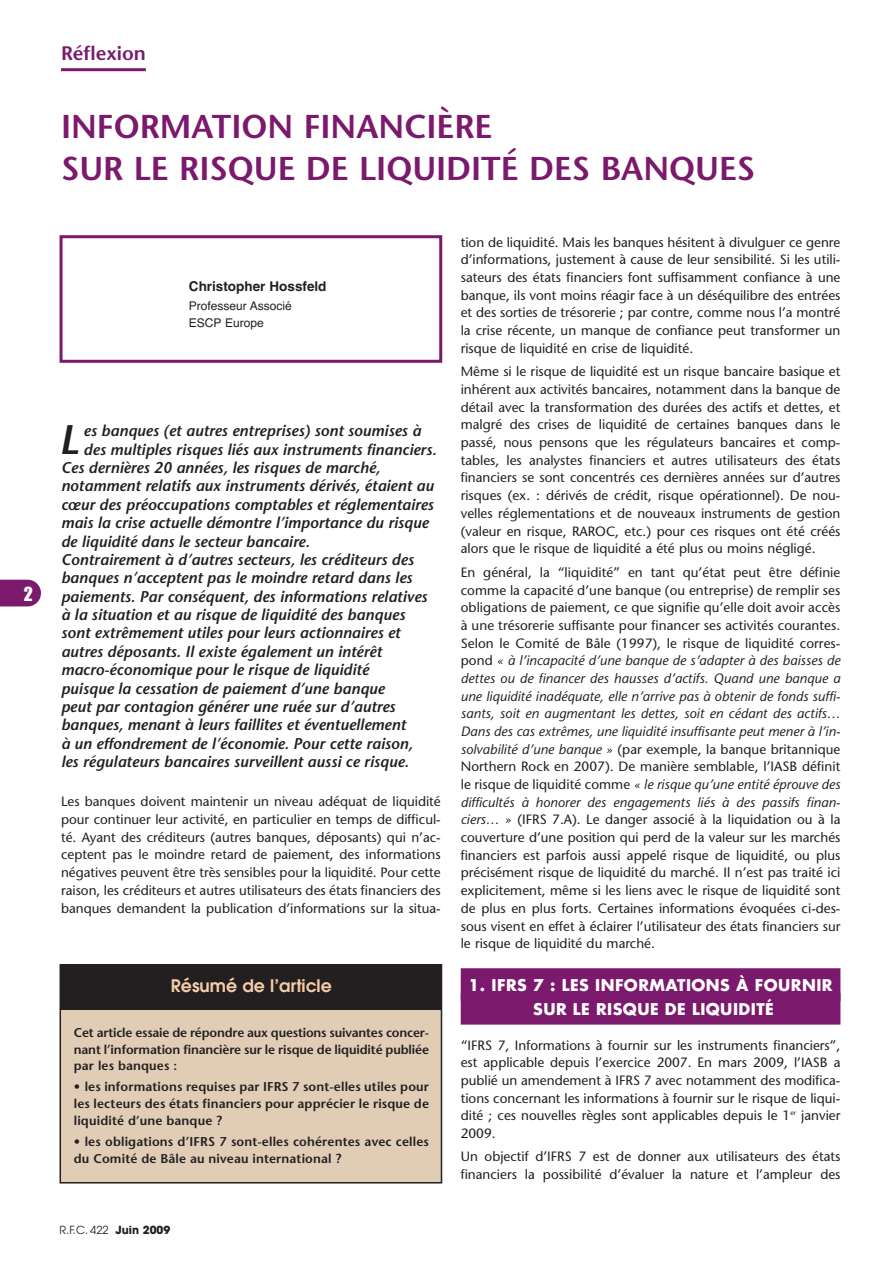
<style>
.page{position:relative;width:893px;height:1263px;background:#fff}
.page>*{position:absolute;margin:0;border:0;box-sizing:border-box;transform-origin:0 0}
.t1{font:italic 600 41.25px "Stone Sans";color:#231f20}
.t2{font:600 33px/42px "Stone Sans";color:#7b196d}
.t3{font:600 19.5px "Stone Sans";color:#7b196d}
.t4{font:18px "Impact";color:#fff}
.t5{font:600 17.25px "Avant Garde";color:#f3cda8}
.t6{font:700 15.75px/23.4px "Futura";letter-spacing:.025em;color:#fff;text-align:center}
.t7{font:italic 600 15.6px "Stone Sans";color:#231f20}
.t8{font:13.5px/17.7px "Stone Sans";color:#231f20;text-align:justify}
.t9{font:700 13.5px "Helvetica";color:#231f20}
.t10{font:600 12.75px/16.8px "Stone Sans";letter-spacing:.01em;color:#231f20;text-align:justify}
.t11{font:12px/17.4px "Helvetica";color:#231f20}
.t12{font:11.1px "Avant Garde";color:#231f20}
.s1{font-weight:700}
.s2{font-style:italic}
</style>
<div class="page">
<hr style="left:61px;top:68px;width:85px;height:3px;background:#7b196d">
<svg style="left:0;top:580px;width:41px;height:26px"></svg>
<div style="left:461px;top:968px;width:379px;height:33px;background:#7b196d"></div>
<div style="left:461px;top:993px;width:379px;height:31px;background:#7b196d"></div>
<div style="left:60px;top:965px;width:381px;height:218px;background:#e1cdb6"></div>
<div style="left:60px;top:964px;width:382px;height:219px;border:2px solid #231f20"></div>
<div style="left:61px;top:964px;width:381px;height:46px;background:#231f20"></div>
<div style="left:60px;top:235px;width:382px;height:128px;border:3px solid #7b196d"></div>
<h3 class="t4" style="left:24px;top:588px;width:11px">2</h3>
<h3 class="t3" style="left:61px;top:45px;width:86px">Réflexion</h3>
<h2 class="t2" style="left:61px;top:109px;width:696px">INFORMATION FINANCIÈRE<br>SUR LE RISQUE DE LIQUIDITÉ DES BANQUES</h2>
<p class="t9" style="left:189px;top:282px;width:139px">Christopher Hossfeld</p>
<p class="t11" style="left:189px;top:298px;width:105px">Professeur Associé<br>ESCP Europe</p>
<h1 class="t1" style="left:59px;top:424px;width:21px">L</h1>
<p class="t7" style="left:84px;top:425px;width:339px">es banques (et autres entreprises) sont soumises à</p>
<p class="t7" style="left:84px;top:443px;width:354px">des multiples risques liés aux instruments financiers.</p>
<p class="t7" style="left:61px;top:462px;width:321px">Ces dernières 20 années, les risques de marché,</p>
<p class="t7" style="left:61px;top:480px;width:374px">notamment relatifs aux instruments dérivés, étaient au</p>
<p class="t7" style="left:61px;top:498px;width:374px">cœur des préoccupations comptables et réglementaires</p>
<p class="t7" style="left:61px;top:517px;width:369px">mais la crise actuelle démontre l’importance du risque</p>
<p class="t7" style="left:61px;top:535px;width:250px">de liquidité dans le secteur bancaire.</p>
<p class="t7" style="left:61px;top:553px;width:354px">Contrairement à d’autres secteurs, les créditeurs des</p>
<p class="t7" style="left:61px;top:572px;width:353px">banques n’acceptent pas le moindre retard dans les</p>
<p class="t7" style="left:61px;top:590px;width:368px">paiements. Par conséquent, des informations relatives</p>
<p class="t7" style="left:61px;top:609px;width:346px">à la situation et au risque de liquidité des banques</p>
<p class="t7" style="left:61px;top:627px;width:341px">sont extrêmement utiles pour leurs actionnaires et</p>
<p class="t7" style="left:61px;top:645px;width:322px">autres déposants. Il existe également un intérêt</p>
<p class="t7" style="left:61px;top:664px;width:309px">macro-économique pour le risque de liquidité</p>
<p class="t7" style="left:61px;top:682px;width:325px">puisque la cessation de paiement d’une banque</p>
<p class="t7" style="left:61px;top:700px;width:336px">peut par contagion générer une ruée sur d’autres</p>
<p class="t7" style="left:61px;top:719px;width:346px">banques, menant à leurs faillites et éventuellement</p>
<p class="t7" style="left:61px;top:737px;width:353px">à un effondrement de l’économie. Pour cette raison,</p>
<p class="t7" style="left:61px;top:755px;width:349px">les régulateurs bancaires surveillent aussi ce risque.</p>
<p class="t8" style="left:61px;top:794px;width:381px">Les banques doivent maintenir un niveau adéquat de liquidité pour continuer leur activité, en particulier en temps de difficul&shy;té. Ayant des créditeurs (autres banques, déposants) qui n’ac&shy;ceptent pas le moindre retard de paiement, des informations négatives peuvent être très sensibles pour la liquidité. Pour cette raison, les créditeurs et autres utilisateurs des états financiers des banques demandent la publication d’informations sur la situa-</p>
<p class="t5" style="left:171px;top:979px;width:162px">Résumé de l’article</p>
<p class="t10" style="left:74px;top:1025px;width:357px">Cet article essaie de répondre aux questions suivantes concer&shy;nant l’information financière sur le risque de liquidité publiée par les banques :</p>
<p class="t10" style="left:74px;top:1080px;width:357px">• les informations requises par IFRS 7 sont-elles utiles pour les lecteurs des états financiers pour apprécier le risque de liquidité d’une banque ?</p>
<p class="t10" style="left:74px;top:1134px;width:357px">• les obligations d’IFRS 7 sont-elles cohérentes avec celles du Comité de Bâle au niveau international ?</p>
<p class="t12" style="left:60px;top:1226px;width:112px">R.F.C. 422 <span class="s1">Juin 2009</span></p>
<p class="t8" style="left:461px;top:234px;width:381px">tion de liquidité. Mais les banques hésitent à divulguer ce genre d’informations, justement à cause de leur sensibilité. Si les utili&shy;sateurs des états financiers font suffisamment confiance à une banque, ils vont moins réagir face à un déséquilibre des entrées et des sorties de trésorerie ; par contre, comme nous l’a montré la crise récente, un manque de confiance peut transformer un risque de liquidité en crise de liquidité.</p>
<p class="t8" style="left:461px;top:364px;width:381px">Même si le risque de liquidité est un risque bancaire basique et inhérent aux activités bancaires, notamment dans la banque de détail avec la transformation des durées des actifs et dettes, et malgré des crises de liquidité de certaines banques dans le passé, nous pensons que les régulateurs bancaires et comp&shy;tables, les analystes financiers et autres utilisateurs des états financiers se sont concentrés ces dernières années sur d’autres risques (ex. : dérivés de crédit, risque opérationnel). De nou&shy;velles réglementations et de nouveaux instruments de gestion (valeur en risque, RAROC, etc.) pour ces risques ont été créés alors que le risque de liquidité a été plus ou moins négligé.</p>
<p class="t8" style="left:461px;top:565px;width:381px">En général, la “liquidité” en tant qu’état peut être définie comme la capacité d’une banque (ou entreprise) de remplir ses obligations de paiement, ce que signifie qu’elle doit avoir accès à une trésorerie suffisante pour financer ses activités courantes.<br>Selon le Comité de Bâle (1997), le risque de liquidité corres&shy;pond <span class="s2">« à l’incapacité d’une banque de s’adapter à des baisses de dettes ou de financer des hausses d’actifs. Quand une banque a une liquidité inadéquate, elle n’arrive pas à obtenir de fonds suffi&shy;sants, soit en augmentant les dettes, soit en cédant des actifs… Dans des cas extrêmes, une liquidité insuffisante peut mener à l’in&shy;solvabilité d’une banque »</span> (par exemple, la banque britannique Northern Rock en 2007). De manière semblable, l’IASB définit le risque de liquidité comme <span class="s2">« le risque qu’une entité éprouve des difficultés à honorer des engagements liés à des passifs finan&shy;ciers… »</span> (IFRS 7.A). Le danger associé à la liquidation ou à la couverture d’une position qui perd de la valeur sur les marchés financiers est parfois aussi appelé risque de liquidité, ou plus précisément risque de liquidité du marché. Il n’est pas traité ici explicitement, même si les liens avec le risque de liquidité sont de plus en plus forts. Certaines informations évoquées ci-des&shy;sous visent en effet à éclairer l’utilisateur des états financiers sur le risque de liquidité du marché.</p>
<p class="t6" style="left:469px;top:975px;width:365px">1. IFRS 7 : LES INFORMATIONS À FOURNIR<br>SUR LE RISQUE DE LIQUIDITÉ</p>
<p class="t8" style="left:461px;top:1037px;width:381px">“IFRS 7, Informations à fournir sur les instruments financiers”, est applicable depuis l’exercice 2007. En mars 2009, l’IASB a publié un amendement à IFRS 7 avec notamment des modifica&shy;tions concernant les informations à fournir sur le risque de liqui&shy;dité ; ces nouvelles règles sont applicables depuis le 1<sup>er</sup> janvier 2009.</p>
<p class="t8" style="left:461px;top:1149px;width:381px">Un objectif d’IFRS 7 est de donner aux utilisateurs des états financiers la possibilité d’évaluer la nature et l’ampleur des</p>
</div>
